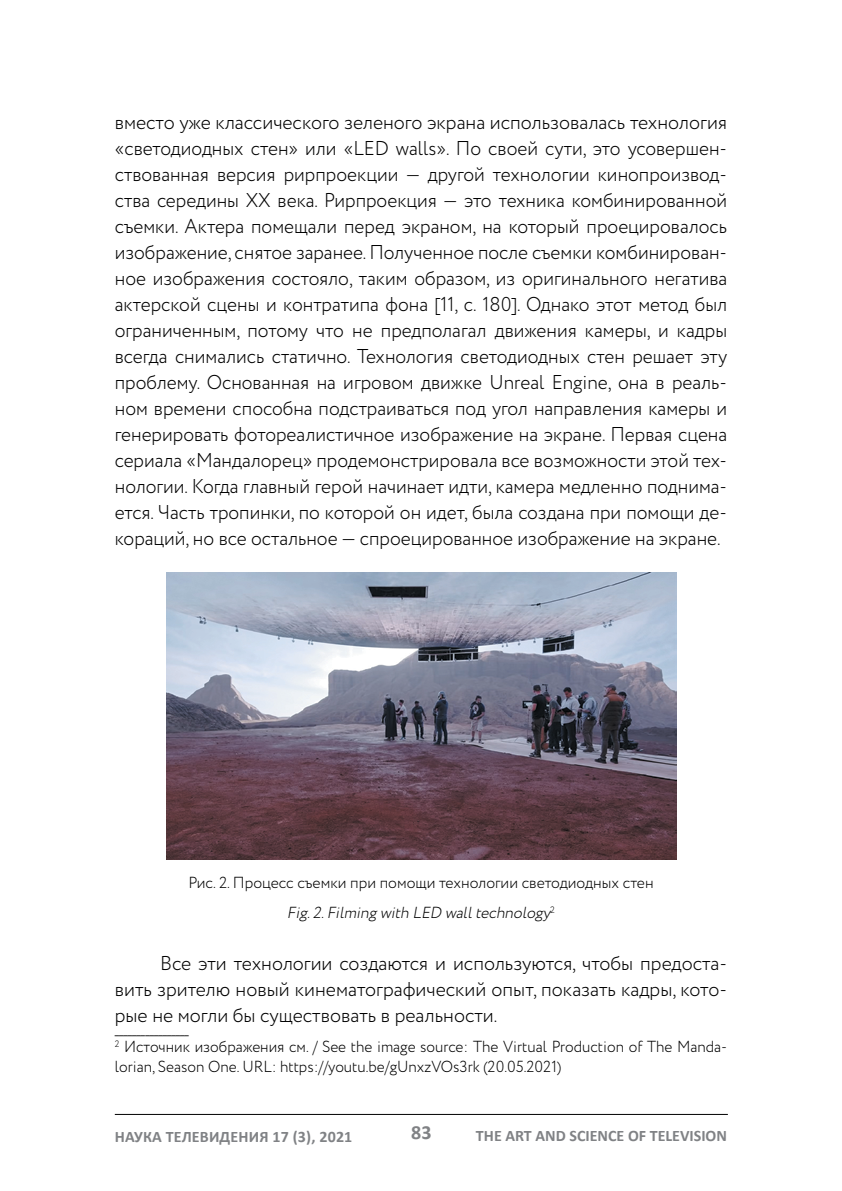
<style>
.page{position:relative;width:842px;height:1191px;background:#fff}
.page>*{position:absolute;margin:0;border:0;box-sizing:border-box;transform-origin:0 0}
.t1{font:300 20px/26px "Circe";color:#000;text-align:justify}
.t2{font:700 20px "Calibri";color:#808285}
.t3{font:300 16px/19.6px "Circe";color:#000;scale:.95 1}
.t4{font:300 16px/30.6px "Circe";color:#000;text-align:center}
.t5{font:700 16px "Calibri";color:#808285}
.s1{font-style:italic}
</style>
<div class="page">
<hr style="left:115px;top:1114px;width:613px;height:1px;background:#000">
<img style="left:166px;top:573px;width:510px;height:287px">
<p class="t1" style="left:115px;top:110px;width:614px">вместо уже классического зеленого экрана использовалась технология «светодиодных стен» или «LED walls». По своей сути, это усовершен&shy;ствованная версия рирпроекции — другой технологии кинопроизвод&shy;ства середины ХХ века. Рирпроекция — это техника комбинированной съемки. Актера помещали перед экраном, на который проецировалось изображение, снятое заранее. Полученное после съемки комбинирован&shy;ное изображения состояло, таким образом, из оригинального негатива актерской сцены и контратипа фона [11, c. 180]. Однако этот метод был ограниченным, потому что не предполагал движения камеры, и кадры всегда снимались статично. Технология светодиодных стен решает эту проблему. Основанная на игровом движке Unreal Engine, она в реаль&shy;ном времени способна подстраиваться под угол направления камеры и генерировать фотореалистичное изображение на экране. Первая сцена сериала «Мандалорец» продемонстрировала все возможности этой тех&shy;нологии. Когда главный герой начинает идти, камера медленно поднима&shy;ется. Часть тропинки, по которой он идет, была создана при помощи де&shy;кораций, но все остальное — спроецированное изображение на экране.</p>
<p class="t4" style="left:188px;top:867px;width:467px">Рис. 2. Процесс съемки при помощи технологии светодиодных стен<br><span class="s1">Fig.2.Filming with LED walltechnology</span><sup>2</sup></p>
<p class="t1" style="left:115px;top:951px;width:614px;text-indent:45px">Все эти технологии создаются и используются, чтобы предоста&shy;вить зрителю новый кинематографический опыт, показать кадры, кото&shy;рые не могли бы существовать в реальности.</p>
<p class="t3" style="left:115px;top:1018px;width:646px">_________________<br><sup>2</sup> Источник изображения см. / See the image source: The Virtual Production of The Manda&shy;lorian, Season One. URL: https://youtu.be/gUnxzVOs3rk (20.05.2021)</p>
<p class="t5" style="left:115px;top:1126px;width:239px">НАУКА ТЕЛЕВИДЕНИЯ 17 (3), 2021</p>
<p class="t2" style="left:411px;top:1120px;width:22px">83</p>
<p class="t5" style="left:476px;top:1125px;width:253px">THE ART AND SCIENCE OF TELEVISION</p>
</div>
